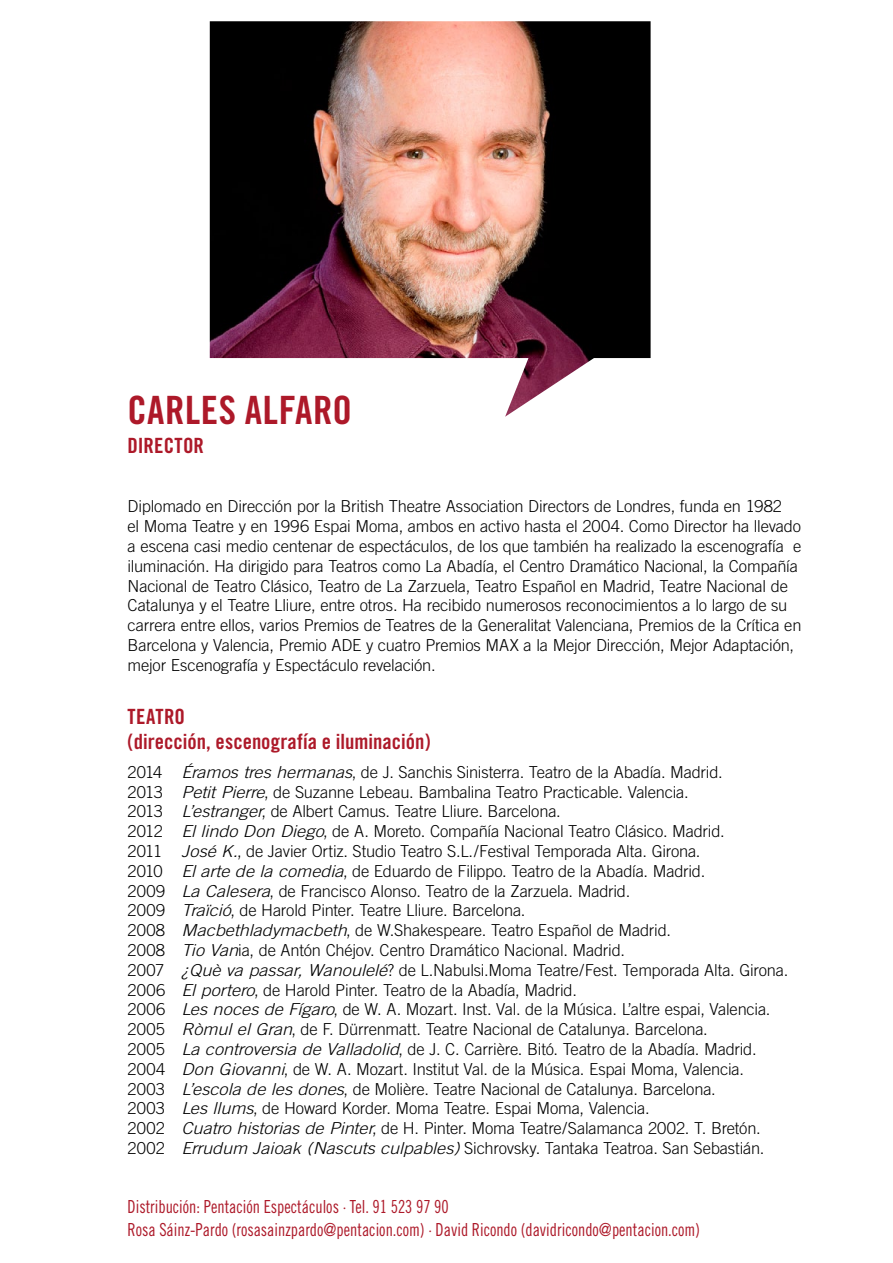
<style>
.page{position:relative;width:893px;height:1263px;background:#fff}
.page>*{position:absolute;margin:0;border:0;box-sizing:border-box;transform-origin:0 0}
.t1{font:39px "Trade Gothic Bold Cond Twenty";color:#ad1929}
.t2{font:21px/25.2px "Trade Gothic Bold Cond Twenty";letter-spacing:.005em;color:#ad1929}
.t3{font:18px/22.5px "Trade Gothic Cond Eighteen";color:#ad1929;scale:.91 1}
.t4{font:300 16.5px/19.8px "Trade Gothic";letter-spacing:-.01em;color:#000}
.s1{font-style:italic}
</style>
<div class="page">
<img style="left:210px;top:21px;width:441px;height:396px">
<h1 class="t1" style="left:128px;top:386px;width:153px">Carles Alfar</h1>
<h1 class="t1" style="left:333px;top:386px;width:21px">o</h1>
<p class="t2" style="left:128px;top:433px;width:78px">DIRECTOR</p>
<p class="t4" style="left:128px;top:496px;width:675px">Diplomado en Dirección por la British Theatre Association Directors de Londres, funda en 1982<br>el Moma Teatre y en 1996 Espai Moma, ambos en activo hasta el 2004. Como Director ha llevado a escena casi medio centenar de espectáculos, de los que también ha realizado la escenografía e iluminación. Ha dirigido para Teatros como La Abadía, el Centro Dramático Nacional, la Compañía Nacional de Teatro Clásico, Teatro de La Zarzuela, Teatro Español en Madrid, Teatre Nacional de Catalunya y el Teatre Lliure, entre otros. Ha recibido numerosos reconocimientos a lo largo de su carrera entre ellos, varios Premios de Teatres de la Generalitat Valenciana, Premios de la Crítica en Barcelona y Valencia, Premio ADE y cuatro Premios MAX a la Mejor Dirección, Mejor Adaptación, mejor Escenografía y Espectáculo revelación.</p>
<p class="t2" style="left:128px;top:704px;width:304px">Teatro<br>(dirección, escenografía e iluminación)</p>
<p class="t4" style="left:128px;top:762px;width:662px">2014 <span class="s1">Éramos tres hermanas</span>, de J. Sanchis Sinisterra. Teatro de la Abadía. Madrid.<br>2013 <span class="s1">Petit Pierre</span>, de Suzanne Lebeau. Bambalina Teatro Practicable. Valencia.<br>2013 <span class="s1">L’estranger</span>, de Albert Camus. Teatre Lliure. Barcelona.<br>2012 <span class="s1">El lindo Don Diego</span>, de A. Moreto. Compañía Nacional Teatro Clásico. Madrid.<br>2011 <span class="s1">José K.</span>, de Javier Ortiz. Studio Teatro S.L./Festival Temporada Alta. Girona.<br>2010 <span class="s1">El arte de la comedia</span>, de Eduardo de Filippo. Teatro de la Abadía. Madrid.<br>2009 <span class="s1">La Calesera</span>, de Francisco Alonso. Teatro de la Zarzuela. Madrid.<br>2009 <span class="s1">Traïció</span>, de Harold Pinter. Teatre Lliure. Barcelona.<br>2008 <span class="s1">Macbethladymacbeth</span>, de W.Shakespeare. Teatro Español de Madrid.<br>2008 <span class="s1">Tio Van</span>ia, de Antón Chéjov. Centro Dramático Nacional. Madrid.<br>2007 <span class="s1">¿Què va passar, Wanoulelé</span>? de L.Nabulsi.Moma Teatre/Fest. Temporada Alta. Girona.<br>2006 <span class="s1">El portero</span>, de Harold Pinter. Teatro de la Abadía, Madrid.<br>2006 <span class="s1">Les noces de Fígaro</span>, de W. A. Mozart. Inst. Val. de la Música. L’altre espai, Valencia.<br>2005 <span class="s1">Ròmul el Gran</span>, de F. Dürrenmatt. Teatre Nacional de Catalunya. Barcelona.<br>2005 <span class="s1">La controversia de Valladolid</span>, de J. C. Carrière. Bitó. Teatro de la Abadía. Madrid.<br>2004 <span class="s1">Don Giovanni</span>, de W. A. Mozart. Institut Val. de la Música. Espai Moma, Valencia.<br>2003 <span class="s1">L’escola de les dones</span>, de Molière. Teatre Nacional de Catalunya. Barcelona.<br>2003 <span class="s1">Les llums</span>, de Howard Korder. Moma Teatre. Espai Moma, Valencia.<br>2002 <span class="s1">Cuatro historias de Pinter</span>, de H. Pinter. Moma Teatre/Salamanca 2002. T. Bretón.<br>2002 <span class="s1">Errudum Jaioak (Nascuts culpables)</span> Sichrovsky. Tantaka Teatroa. San Sebastián.</p>
<p class="t3" style="left:128px;top:1195px;width:631px">Distribución: Pentación Espectáculos · Tel. 91 523 97 90<br>Rosa Sáinz-Pardo (rosasainzpardo@pentacion.com) · David Ricondo (davidricondo@pentacion.com)</p>
</div>
